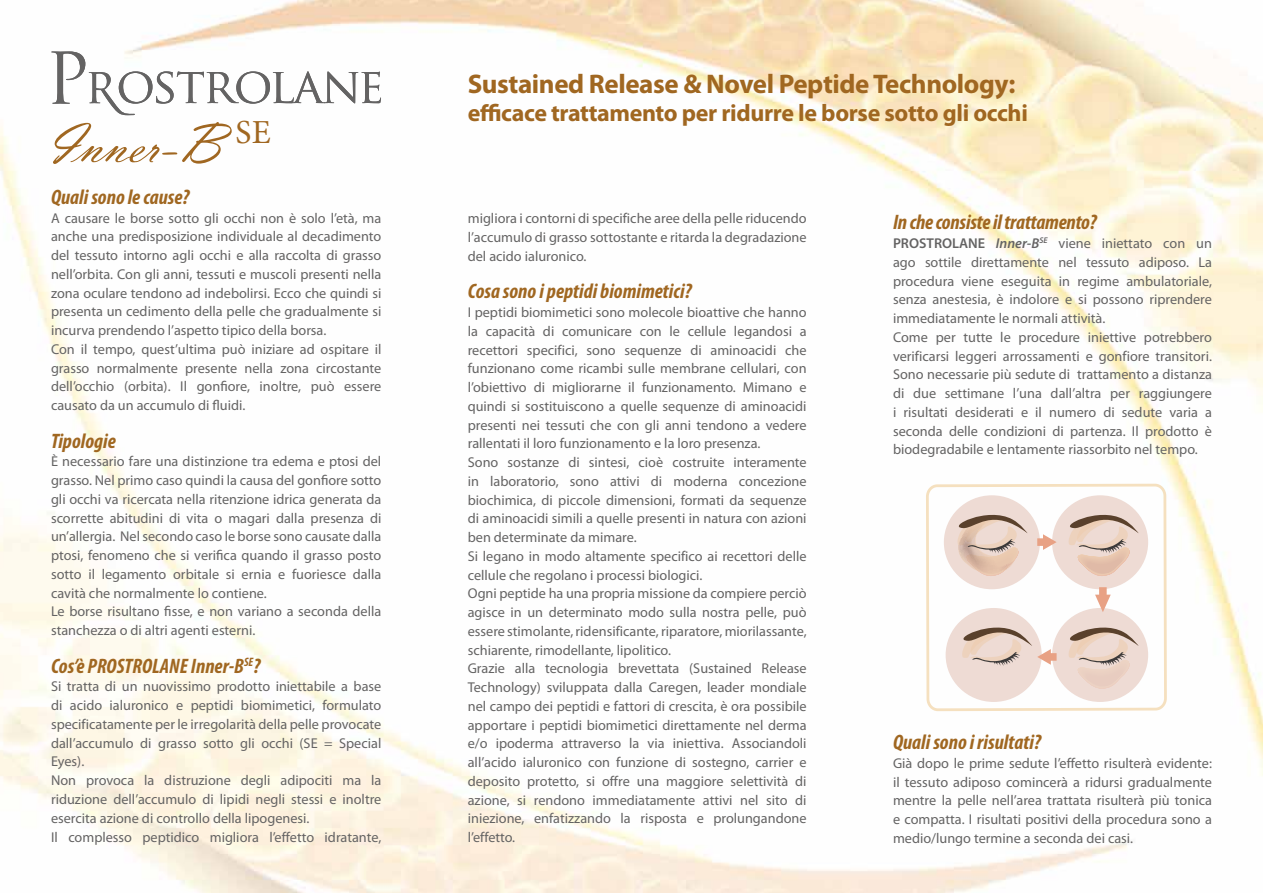
<style>
.page{position:relative;width:1263px;height:893px;background:#fff}
.page>*{position:absolute;margin:0;border:0;box-sizing:border-box;transform-origin:0 0}
.t1{font:57.75px "Vladimir Scr D";color:#a06721}
.t2{font:700 27px "Myriad Pro";letter-spacing:-.015em;color:#a06721}
.t3{font:700 24px "Myriad Pro";letter-spacing:-.015em;color:#a06721}
.t4{font:italic 700 condensed 21px "Myriad Pro";color:#a06721}
.t5{font:14.25px/18.8px "Myriad Pro";color:#646363}
.s1{font-weight:600}
.s2{font-weight:600;font-style:italic}
</style>
<div class="page">
<img style="left:0;top:0;width:1263px;height:893px">
<svg style="left:926px;top:484px;width:241px;height:227px"></svg>
<svg style="left:51px;top:51px;width:330px;height:64px"></svg>
<h1 class="t1" style="left:44px;top:110px;width:228px">Inner-B <sup>SE</sup></h1>
<h3 class="t4" style="left:51px;top:184px;width:140px">Quali sono le cause?</h3>
<p class="t5" style="left:51px;top:208px;width:332px">A causare le borse sotto gli occhi non è solo l’età, ma anche una predisposizione individuale al decadimento del tessuto intorno agli occhi e alla raccolta di grasso nell’orbita. Con gli anni, tessuti e muscoli presenti nella zona oculare tendono ad indebolirsi. Ecco che quindi si presenta un cedimento della pelle che gradualmente si incurva prendendo l’aspetto tipico della borsa.<br>Con il tempo, quest’ultima può iniziare ad ospitare il grasso normalmente presente nella zona circostante dell’occhio (orbita). Il gonfiore, inoltre, può essere causato da un accumulo di fluidi.</p>
<h3 class="t4" style="left:51px;top:428px;width:66px">Tipologie</h3>
<p class="t5" style="left:51px;top:452px;width:332px">È necessario fare una distinzione tra edema e ptosi del grasso. Nel primo caso quindi la causa del gonfiore sotto gli occhi va ricercata nella ritenzione idrica generata da scorrette abitudini di vita o magari dalla presenza di un’allergia. Nel secondo caso le borse sono causate dalla ptosi, fenomeno che si verifica quando il grasso posto sotto il legamento orbitale si ernia e fuoriesce dalla cavità che normalmente lo contiene.<br>Le borse risultano fisse, e non variano a seconda della stanchezza o di altri agenti esterni.</p>
<h3 class="t4" style="left:51px;top:653px;width:211px">Cos’è PROSTROLANE Inner-B<sup>SE</sup>?</h3>
<p class="t5" style="left:51px;top:677px;width:332px">Si tratta di un nuovissimo prodotto iniettabile a base di acido ialuronico e peptidi biomimetici, formulato specificatamente per le irregolarità della pelle provocate dall’accumulo di grasso sotto gli occhi (SE = Special Eyes).<br>Non provoca la distruzione degli adipociti ma la riduzione dell’accumulo di lipidi negli stessi e inoltre esercita azione di controllo della lipogenesi.<br>Il complesso peptidico migliora l’effetto idratante,</p>
<h2 class="t2" style="left:468px;top:66px;width:549px">Sustained Release &amp; Novel Peptide Technology:</h2>
<h3 class="t3" style="left:468px;top:98px;width:562px">efficace trattamento per ridurre le borse sotto gli occhi</h3>
<p class="t5" style="left:468px;top:209px;width:340px;text-align:justify">migliora i contorni di specifiche aree della pelle riducendo l’accumulo di grasso sottostante e ritarda la degradazione del acido ialuronico.</p>
<h3 class="t4" style="left:468px;top:278px;width:225px">Cosa sono i peptidi biomimetici?</h3>
<p class="t5" style="left:468px;top:303px;width:340px">I peptidi biomimetici sono molecole bioattive che hanno la capacità di comunicare con le cellule legandosi a recettori specifici, sono sequenze di aminoacidi che funzionano come ricambi sulle membrane cellulari, con l’obiettivo di migliorarne il funzionamento. Mimano e quindi si sostituiscono a quelle sequenze di aminoacidi presenti nei tessuti che con gli anni tendono a vedere rallentati il loro funzionamento e la loro presenza.<br>Sono sostanze di sintesi, cioè costruite interamente in laboratorio, sono attivi di moderna concezione biochimica, di piccole dimensioni, formati da sequenze di aminoacidi simili a quelle presenti in natura con azioni ben determinate da mimare.<br>Si legano in modo altamente specifico ai recettori delle cellule che regolano i processi biologici.<br>Ogni peptide ha una propria missione da compiere perciò agisce in un determinato modo sulla nostra pelle, può essere stimolante, ridensificante, riparatore, miorilassante, schiarente, rimodellante, lipolitico.<br>Grazie alla tecnologia brevettata (Sustained Release Technology) sviluppata dalla Caregen, leader mondiale nel campo dei peptidi e fattori di crescita, è ora possibile apportare i peptidi biomimetici direttamente nel derma e/o ipoderma attraverso la via iniettiva. Associandoli all’acido ialuronico con funzione di sostegno, carrier e deposito protetto, si offre una maggiore selettività di azione, si rendono immediatamente attivi nel sito di iniezione, enfatizzando la risposta e prolungandone l’effetto.</p>
<h3 class="t4" style="left:893px;top:209px;width:205px">In che consiste il trattamento?</h3>
<p class="t5" style="left:893px;top:234px;width:320px"><span class="s1">PROSTROLANE</span> <span class="s2">Inner-B</span><sup>SE</sup> viene iniettato con un ago sottile direttamente nel tessuto adiposo. La procedura viene eseguita in regime ambulatoriale, senza anestesia, è indolore e si possono riprendere immediatamente le normali attività.<br>Come per tutte le procedure iniettive potrebbero verificarsi leggeri arrossamenti e gonfiore transitori.<br>Sono necessarie più sedute di trattamento a distanza di due settimane l’una dall’altra per raggiungere i risultati desiderati e il numero di sedute varia a seconda delle condizioni di partenza. Il prodotto è biodegradabile e lentamente riassorbito nel tempo.</p>
<h3 class="t4" style="left:893px;top:729px;width:149px">Quali sono i risultati?</h3>
<p class="t5" style="left:893px;top:754px;width:320px;text-align:justify">Già dopo le prime sedute l’effetto risulterà evidente: il tessuto adiposo comincerà a ridursi gradualmente mentre la pelle nell’area trattata risulterà più tonica e compatta. I risultati positivi della procedura sono a medio/lungo termine a seconda dei casi.</p>
</div>
